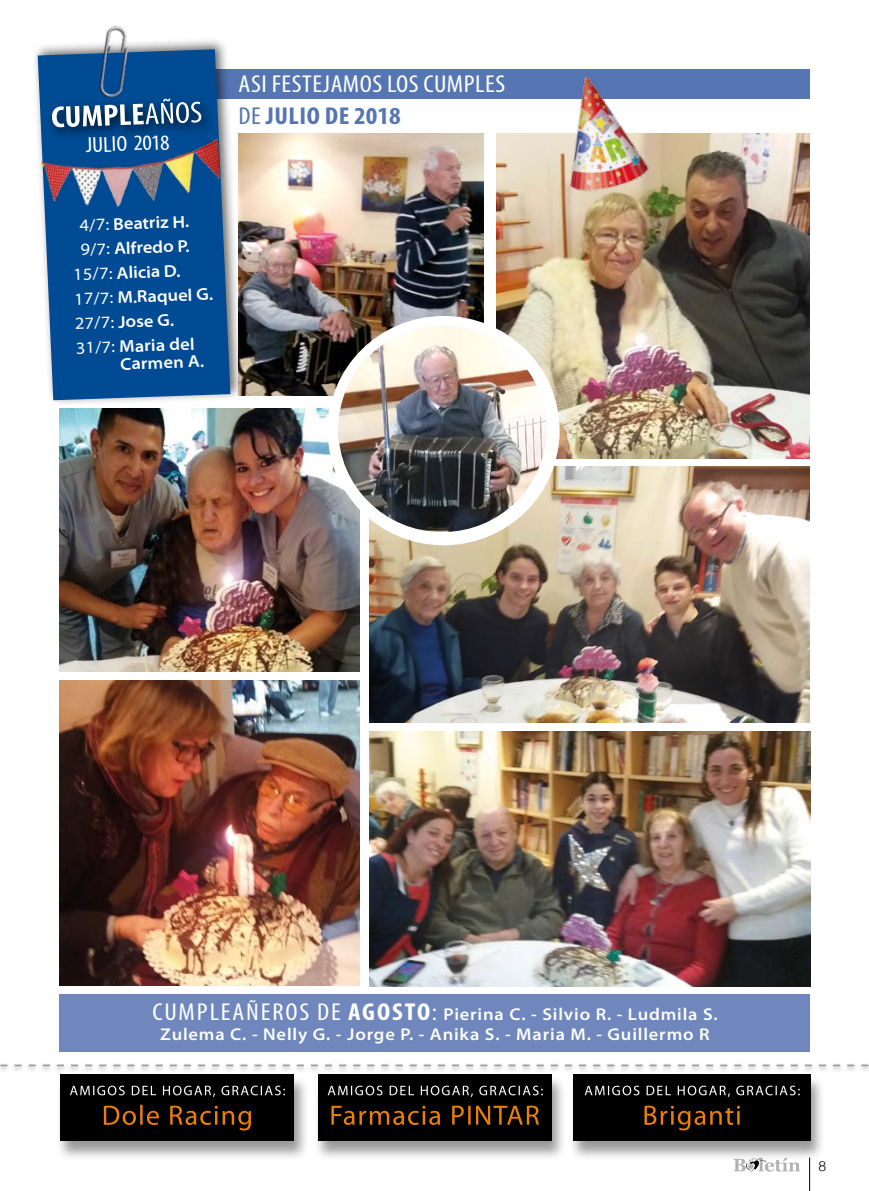
<style>
.page{position:relative;width:869px;height:1191px;background:#fff}
.page>*{position:absolute;margin:0;border:0;box-sizing:border-box;transform-origin:0 0}
.t1{font:condensed 24.5px/31.5px "Myriad Pro";letter-spacing:.02em;color:#fff;scale:1.11 1}
.t2{font:condensed 21.7px "Myriad Pro";color:#fff;scale:1.11 1}
.t3{font:600 semi-expanded 17.15px/19.2px "Myriad Pro";letter-spacing:.05em;color:#fff;text-align:center}
.t4{font:300 14px "Helvetica";color:#000}
.s1{font-weight:400}
.s2{color:#5576b3}
.s3{font-weight:700;color:#5576b3}
.s4{font-weight:400;font-stretch:condensed;font-size:24.5px}
.s5{font-weight:700;font-stretch:condensed;font-size:24.5px}
</style>
<div class="page">
<hr style="left:809px;top:1157px;width:1px;height:34px;background:#000">
<svg style="left:733px;top:1160px;width:66px;height:11px"></svg>
<div style="left:205px;top:69px;width:604px;height:30px;background:#5576b3"></div>
<img style="left:244px;top:133px;width:239px;height:263px">
<img style="left:496px;top:133px;width:313px;height:326px">
<div style="left:0;top:1062px;width:868px;height:11px;background:#000;opacity:.4"></div>
<svg style="left:0;top:1064px;width:868px;height:2px"></svg>
<div style="left:55px;top:1074px;width:254px;height:86px;background:#000;opacity:.4"></div>
<div style="left:61px;top:1074px;width:233px;height:66px;background:#000"></div>
<div style="left:313px;top:1074px;width:254px;height:86px;background:#000;opacity:.4"></div>
<div style="left:318px;top:1074px;width:234px;height:66px;background:#000"></div>
<div style="left:568px;top:1074px;width:257px;height:86px;background:#000;opacity:.4"></div>
<div style="left:573px;top:1074px;width:237px;height:66px;background:#000"></div>
<svg style="left:70px;top:1085px;width:215px;height:12px"></svg>
<svg style="left:327px;top:1085px;width:215px;height:12px"></svg>
<svg style="left:584px;top:1085px;width:215px;height:12px"></svg>
<svg style="left:104px;top:1104px;width:147px;height:26px"></svg>
<svg style="left:644px;top:1105px;width:95px;height:25px"></svg>
<svg style="left:331px;top:1105px;width:208px;height:20px"></svg>
<div style="left:59px;top:994px;width:750px;height:58px;background:#6f87bd"></div>
<div style="left:32px;top:37px;width:212px;height:370px;background:#000;opacity:.6"></div>
<svg style="left:37px;top:49px;width:194px;height:351px;background:#1e5e9c"></svg>
<img style="left:41px;top:138px;width:179px;height:77px">
<div style="left:46px;top:93px;width:169px;height:48px;background:#000;opacity:.75"></div>
<svg style="left:52px;top:98px;width:149px;height:29px"></svg>
<img style="left:94px;top:25px;width:36px;height:75px">
<img style="left:521px;top:75px;width:155px;height:134px">
<img style="left:369px;top:467px;width:440px;height:255px">
<img style="left:369px;top:731px;width:441px;height:255px">
<img style="left:59px;top:680px;width:300px;height:305px">
<img style="left:59px;top:409px;width:300px;height:262px">
<div style="left:327px;top:316px;width:232px;height:229px;background:#fff;border-radius:50%"></div>
<img style="left:338px;top:326px;width:208px;height:206px">
<p class="t2" style="left:85px;top:133px;width:77px;rotate:-2deg">JULIO 2018</p>
<p class="t3" style="left:79px;top:216px;width:111px;rotate:-2deg"><span class="s1">4/7:</span> Beatriz H.</p>
<p class="t3" style="left:80px;top:240px;width:110px;rotate:-2deg"><span class="s1">9/7:</span> Alfredo P.</p>
<p class="t3" style="left:73px;top:265px;width:109px;rotate:-2deg"><span class="s1">15/7:</span> Alicia D.</p>
<p class="t3" style="left:74px;top:289px;width:140px;rotate:-2deg"><span class="s1">17/7:</span> M.Raquel G.</p>
<p class="t3" style="left:75px;top:314px;width:100px;rotate:-2deg"><span class="s1">27/7:</span> Jose G.</p>
<p class="t3" style="left:76px;top:338px;width:120px;rotate:-2deg"><span class="s1">31/7:</span> Maria del</p>
<p class="t3" style="left:120px;top:354px;width:85px;rotate:-2deg">Carmen A.</p>
<h1 class="t1" style="left:238px;top:69px;width:241px">ASI FESTEJAMOS LOS CUMPLES<br><span class="s2">DE</span> <span class="s3">JULIO DE 2018</span></h1>
<p class="t3" style="left:152px;top:1005px;width:566px"><span class="s4">CUMPLEAÑEROS DE</span> <span class="s5">AGOSTO</span><span class="s4">:</span> Pierina C. - Silvio R. - Ludmila S.<br>Zulema C. - Nelly G. - Jorge P. - Anika S. - Maria M. - Guillermo R</p>
<p class="t4" style="left:818px;top:1157px;width:9px">8</p>
</div>
